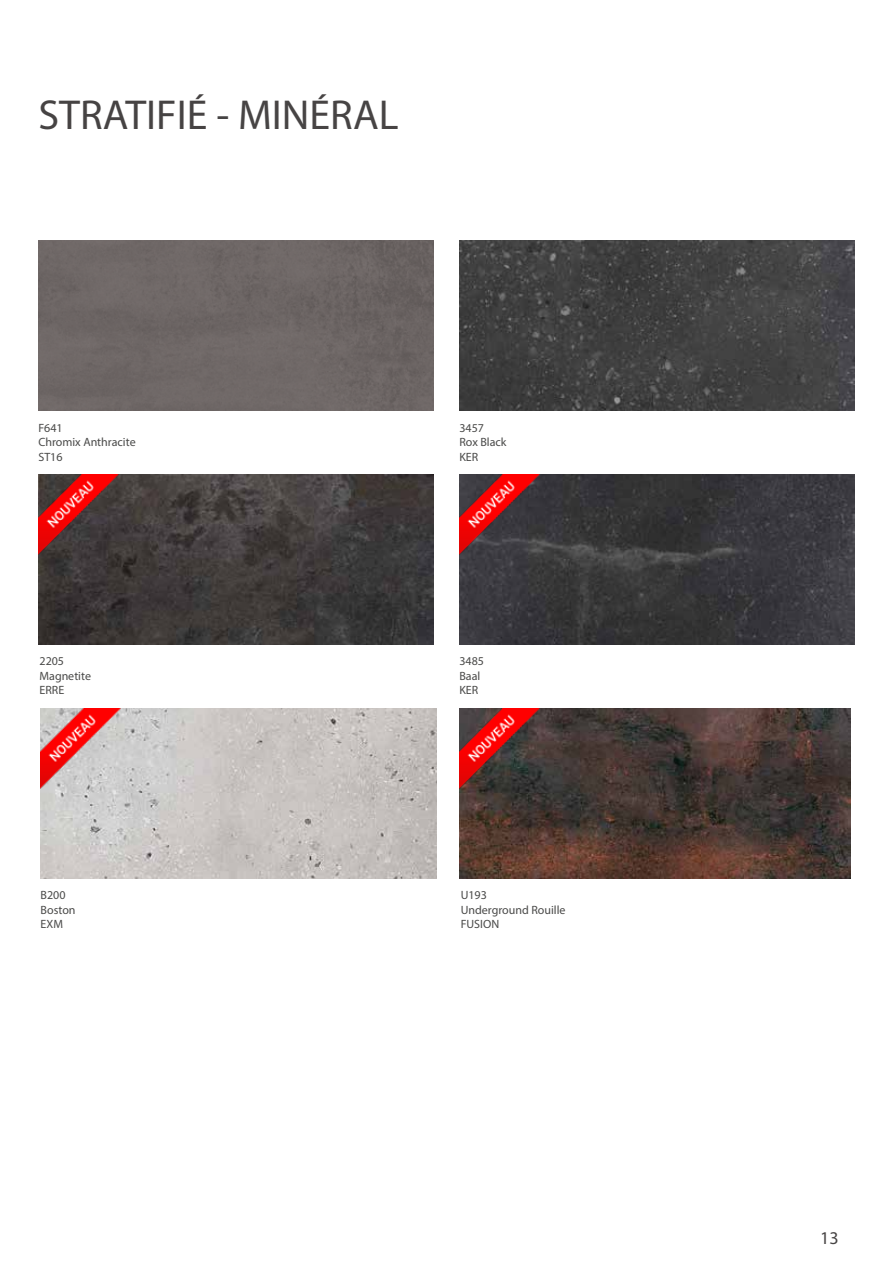
<style>
.page{position:relative;width:893px;height:1263px;background:#fff}
.page>*{position:absolute;margin:0;border:0;box-sizing:border-box;transform-origin:0 0}
.t1{font:42px "Myriad Pro";color:#464343}
.t2{font:18px "Myriad Pro";color:#474444}
.t3{font:12px/14.4px "Myriad Pro";color:#4a4a49}
.s1{color:#474444}
</style>
<div class="page">
<img style="left:459px;top:240px;width:396px;height:170px">
<img style="left:41px;top:708px;width:395px;height:170px">
<img style="left:459px;top:708px;width:392px;height:170px">
<img style="left:459px;top:474px;width:396px;height:170px">
<img style="left:38px;top:474px;width:396px;height:170px">
<div style="left:39px;top:241px;width:395px;height:170px;background:#6e6766"></div>
<img style="left:38px;top:474px;width:94px;height:94px">
<img style="left:459px;top:474px;width:94px;height:94px">
<img style="left:41px;top:708px;width:93px;height:94px">
<img style="left:459px;top:708px;width:94px;height:94px">
<h1 class="t1" style="left:39px;top:89px;width:362px">STRATIFIÉ - <span class="s1">MINÉRAL</span></h1>
<p class="t3" style="left:38px;top:420px;width:99px">F641<br>Chromix Anthracite<br>ST16</p>
<p class="t3" style="left:459px;top:420px;width:49px">3457<br>Rox Black<br>KER</p>
<p class="t3" style="left:40px;top:654px;width:53px">2205<br>Magnetite<br>ERRE</p>
<p class="t3" style="left:459px;top:654px;width:26px">3485<br>Baal<br>KER</p>
<p class="t3" style="left:41px;top:888px;width:37px">B200<br>Boston<br>EXM</p>
<p class="t3" style="left:461px;top:888px;width:106px">U193<br>Underground Rouille<br>FUSION</p>
<h2 class="t2" style="left:820px;top:1227px;width:20px">13</h2>
</div>
